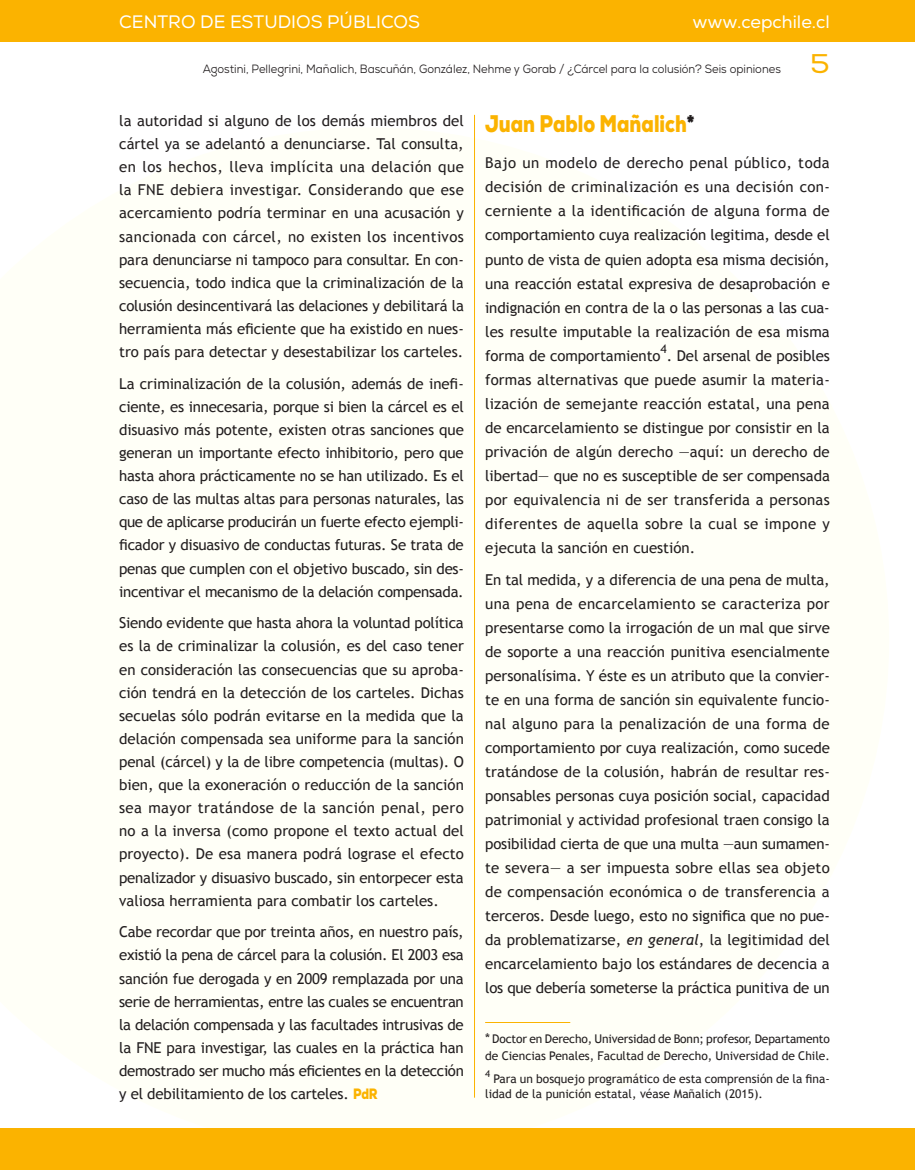
<style>
.page{position:relative;width:915px;height:1170px;background:#fff}
.page>*{position:absolute;margin:0;border:0;box-sizing:border-box;transform-origin:0 0}
.t1{font:27px "Nexa";color:#fbb300;scale:1.1 1}
.t2{font:900 24px "Nexa";color:#fbb300;scale:.8 1}
.t3{font:18px "Nexa";color:#fff}
.t4{font:15px/23.1px "Trebuchet MS";letter-spacing:-.005em;color:#231f20;text-align:justify}
.t5{font:12px/16.5px "Trebuchet MS";color:#231f20}
.t6{font:12px "Nexa";color:#231f20;scale:.93 1}
.t7{font:9.6px "Trebuchet MS";color:#231f20}
.s1{font-family:"Nexa";font-weight:900;color:#fbb300}
.s2{color:#231f20}
.s3{font-style:italic}
.s4{font-size:13.5px}
</style>
<div class="page">
<hr style="left:474px;top:115px;width:1px;height:982px;background:#fbb300">
<div style="left:0;top:0;width:914px;height:41px;background:#fbb300"></div>
<div style="left:0;top:1128px;width:914px;height:41px;background:#fbb300"></div>
<hr style="left:485px;top:1022px;width:85px;height:1px;background:#fbb300">
<p class="t3" style="left:119px;top:11px;width:302px">CENTRO DE ESTUDIOS PÚBLICOS</p>
<p class="t3" style="left:692px;top:11px;width:139px">www.cepchile.cl</p>
<p class="t6" style="left:203px;top:62px;width:623px">Agostini, Pellegrini, Mañalich, Bascuñán, González, Nehme y Gorab / ¿Cárcel para la colusión? Seis opiniones</p>
<p class="t4" style="left:119px;top:109px;width:346px">la autoridad si alguno de los demás miembros del cártel ya se adelantó a denunciarse. Tal consulta, en los hechos, lleva implícita una delación que la FNE debiera investigar. Considerando que ese acercamiento podría terminar en una acusación y sancionada con cárcel, no existen los incentivos para denunciarse ni tampoco para consultar. En con&shy;secuencia, todo indica que la criminalización de la colusión desincentivará las delaciones y debilitará la herramienta más eficiente que ha existido en nues&shy;tro país para detectar y desestabilizar los carteles.</p>
<p class="t4" style="left:119px;top:372px;width:346px">La criminalización de la colusión, además de inefi&shy;ciente, es innecesaria, porque si bien la cárcel es el disuasivo más potente, existen otras sanciones que generan un importante efecto inhibitorio, pero que hasta ahora prácticamente no se han utilizado. Es el caso de las multas altas para personas naturales, las que de aplicarse producirán un fuerte efecto ejempli&shy;ficador y disuasivo de conductas futuras. Se trata de penas que cumplen con el objetivo buscado, sin des&shy;incentivar el mecanismo de la delación compensada.</p>
<p class="t4" style="left:119px;top:611px;width:346px">Siendo evidente que hasta ahora la voluntad política es la de criminalizar la colusión, es del caso tener en consideración las consecuencias que su aproba&shy;ción tendrá en la detección de los carteles. Dichas secuelas sólo podrán evitarse en la medida que la delación compensada sea uniforme para la sanción penal (cárcel) y la de libre competencia (multas). O bien, que la exoneración o reducción de la sanción sea mayor tratándose de la sanción penal, pero no a la inversa (como propone el texto actual del proyecto). De esa manera podrá lograse el efecto penalizador y disuasivo buscado, sin entorpecer esta valiosa herramienta para combatir los carteles.</p>
<p class="t4" style="left:119px;top:920px;width:346px">Cabe recordar que por treinta años, en nuestro país, existió la pena de cárcel para la colusión. El 2003 esa sanción fue derogada y en 2009 remplazada por una serie de herramientas, entre las cuales se encuentran la delación compensada y las facultades intrusivas de la FNE para investigar, las cuales en la práctica han demostrado ser mucho más eficientes en la detección y el debilitamiento de los carteles. <span class="s1">PdR</span></p>
<h1 class="t1" style="left:810px;top:47px;width:19px">5</h1>
<h2 class="t2" style="left:485px;top:108px;width:264px">Juan Pablo Mañalich<span class="s2">*</span></h2>
<p class="t4" style="left:485px;top:151px;width:346px;line-height:24px">Bajo un modelo de derecho penal público, toda decisión de criminalización es una decisión con&shy;cerniente a la identificación de alguna forma de comportamiento cuya realización legitima, desde el punto de vista de quien adopta esa misma decisión, una reacción estatal expresiva de desaprobación e indignación en contra de la o las personas a las cua&shy;les resulte imputable la realización de esa misma forma de comportamiento . Del arsenal de posibles</p>
<p class="t5" style="left:660px;top:341px;width:8px">4</p>
<p class="t4" style="left:485px;top:367px;width:346px;line-height:24px">formas alternativas que puede asumir la materia&shy;lización de semejante reacción estatal, una pena de encarcelamiento se distingue por consistir en la privación de algún derecho —aquí: un derecho de libertad— que no es susceptible de ser compensada por equivalencia ni de ser transferida a personas diferentes de aquella sobre la cual se impone y ejecuta la sanción en cuestión.</p>
<p class="t4" style="left:485px;top:568px;width:346px;line-height:24px">En tal medida, y a diferencia de una pena de multa, una pena de encarcelamiento se caracteriza por presentarse como la irrogación de un mal que sirve de soporte a una reacción punitiva esencialmente personalísima. Y éste es un atributo que la convier&shy;te en una forma de sanción sin equivalente funcio&shy;nal alguno para la penalización de una forma de comportamiento por cuya realización, como sucede tratándose de la colusión, habrán de resultar res&shy;ponsables personas cuya posición social, capacidad patrimonial y actividad profesional traen consigo la posibilidad cierta de que una multa —aun sumamen&shy;te severa— a ser impuesta sobre ellas sea objeto de compensación económica o de transferencia a terceros. Desde luego, esto no significa que no pue&shy;da problematizarse, <span class="s3">en general</span>, la legitimidad del encarcelamiento bajo los estándares de decencia a los que debería someterse la práctica punitiva de un</p>
<p class="t5" style="left:485px;top:1030px;width:346px"><span class="s4">*</span> Doctor en Derecho, Universidad de Bonn; profesor, Departamento de Ciencias Penales, Facultad de Derecho, Universidad de Chile.</p>
<p class="t7" style="left:485px;top:1067px;width:7px">4</p>
<p class="t5" style="left:485px;top:1070px;width:346px;line-height:15px;text-indent:8px">Para un bosquejo programático de esta comprensión de la fina&shy;lidad de la punición estatal, véase Mañalich (2015).</p>
</div>
